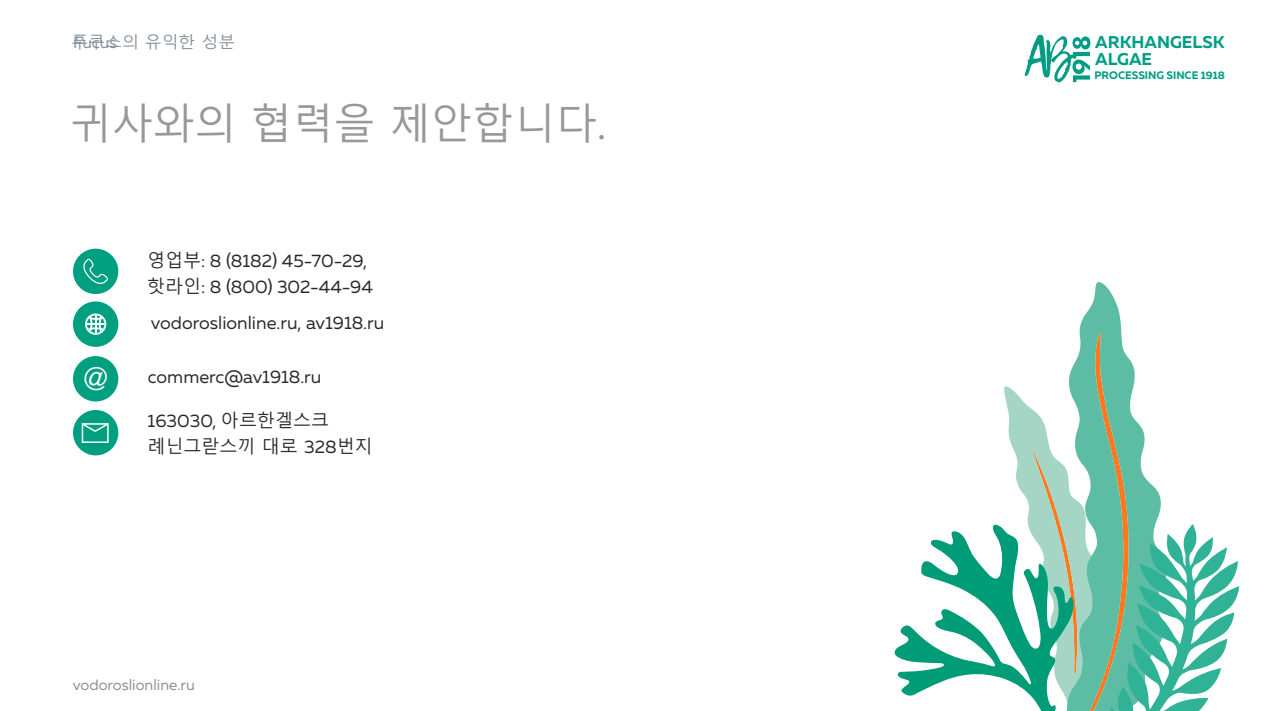
<style>
.page{position:relative;width:1263px;height:711px;background:#fff}
.page>*{position:absolute;margin:0;border:0;box-sizing:border-box;transform-origin:0 0}
.t1{font:41.4px "Malgun Gothic";color:#999797}
.t2{font:30.6px "Evolventa";color:#fefefe}
.t3{font:18px/26px "Muller";color:#2b2a29}
.t4{font:18px "Malgun Gothic";color:#2b2a29}
.t5{font:700 16.95px/17px "Muller";color:#009d84}
.t6{font:16.2px "Malgun Gothic";color:#87919a;scale:1.04 1}
.t7{font:16.2px "Muller";color:#87919a}
.t8{font:15px "Muller";color:#87919a}
.t9{font:700 10.8px "Muller";color:#009d84}
.s1{font-family:"Malgun Gothic"}
.s2{font-family:"Muller"}
</style>
<div class="page">
<svg style="left:1025px;top:35px;width:65px;height:47px"></svg>
<svg style="left:1079px;top:282px;width:43px;height:50px;fill:#5dbca4"></svg>
<svg style="left:894px;top:332px;width:345px;height:378px"></svg>
<div style="left:73px;top:248px;width:45px;height:46px;background:#009f7f;border-radius:50%"></div>
<svg style="left:83px;top:258px;width:25px;height:26px"></svg>
<div style="left:73px;top:301px;width:45px;height:45px;background:#009f7f;border-radius:50%"></div>
<svg style="left:85px;top:313px;width:21px;height:21px"></svg>
<div style="left:73px;top:356px;width:45px;height:45px;background:#009f7f;border-radius:50%"></div>
<div style="left:73px;top:409px;width:45px;height:46px;background:#009f7f;border-radius:50%"></div>
<div style="left:82px;top:423px;width:27px;height:19px;border:2px solid #fefefe"></div>
<svg style="left:81px;top:423px;width:28px;height:10px"></svg>
<p class="t6" style="left:71px;top:35px;width:159px">푸쿠스의 유익한 성분</p>
<p class="t7" style="left:73px;top:35px;width:46px">Fucus</p>
<h1 class="t1" style="left:70px;top:106px;width:537px">귀사와의 협력을 제안합니다.</h1>
<p class="t3" style="left:147px;top:249px;width:227px"><span class="s1">영업부</span>: 8 (8182) 45-70-29, <span class="s1">핫라인</span>: 8 (800) 302-44-94</p>
<h2 class="t2" style="left:82px;top:365px;width:28px">@</h2>
<p class="t3" style="left:151px;top:311px;width:235px">vodoroslionline.ru, av1918.ru</p>
<p class="t3" style="left:148px;top:365px;width:175px">commerc@av1918.ru</p>
<p class="t3" style="left:148px;top:409px;width:183px">163030, <span class="s1">아르한겔스크</span></p>
<p class="t4" style="left:148px;top:438px;width:227px">례닌그랃스끼 대로 <span class="s2">328</span>번지</p>
<p class="t8" style="left:73px;top:677px;width:124px">vodoroslionline.ru</p>
<p class="t5" style="left:1095px;top:35px;width:131px">ARKHANGELSK<br>ALGAE</p>
<p class="t9" style="left:1094px;top:71px;width:132px">PROCESSING SINCE 1918</p>
</div>
